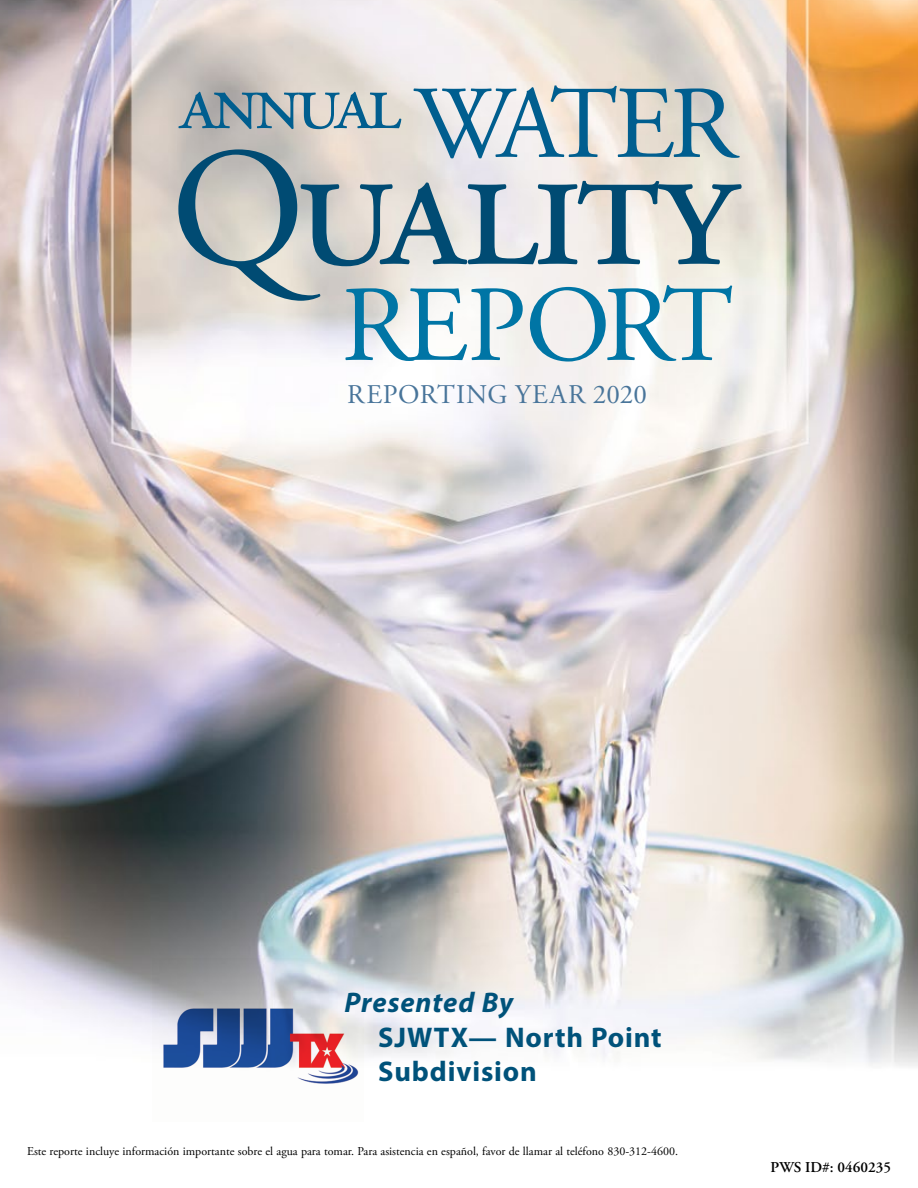
<style>
.page{position:relative;width:918px;height:1188px;background:#fff}
.page>*{position:absolute;margin:0;border:0;box-sizing:border-box;transform-origin:0 0}
.t1{font:181.95px "Adobe Garamond Pro";letter-spacing:-.035em;color:#004b73}
.t2{font:107.85px "Adobe Garamond Pro";letter-spacing:-.05em;color:#0075a5}
.t3{font:102.9px "Adobe Garamond Pro";letter-spacing:-.085em;color:#005e8f}
.t4{font:81.15px "Adobe Garamond Pro";letter-spacing:-.06em;color:#005e8f}
.Utility_Name{font:700 28.5px/34.2px "Myriad Pro";letter-spacing:.03em;color:#00527a}
.Presented_By{font:italic 700 28.5px "Myriad Pro";letter-spacing:.03em;color:#00527a}
.t5{font:27px "Adobe Garamond Pro";letter-spacing:.025em;color:#49759a}
.PWS_ID{font:600 15px "Adobe Garamond Pro";color:#000}
.Translation_text{font:12px "Adobe Garamond Pro";color:#000}
.s1{font-size:169.05px}
</style>
<div class="page">
<img style="left:0;top:0;width:918px;height:1066px">
<img style="left:152px;top:958px;width:212px;height:126px">
<h3 class="t3" style="left:414px;top:62px;width:323px">WATER</h3>
<h3 class="t4" style="left:180px;top:54px;width:223px">annual</h3>
<h1 class="t1" style="left:171px;top:97px;width:570px"><span class="s1">Q</span>uality</h1>
<h2 class="t2" style="left:341px;top:261px;width:394px">REPORT</h2>
<h3 class="t5" style="left:347px;top:378px;width:301px">REPORTING YEAR 2020</h3>
<p class="Presented_By" style="left:345px;top:984px;width:170px">Presented By</p>
<p class="Utility_Name" style="left:378px;top:1019px;width:285px">SJWTX— North Point<br>Subdivision</p>
<p class="Translation_text" style="left:27px;top:1144px;width:653px">Este reporte incluye información importante sobre el agua para tomar. Para asistencia en español, favor de llamar al teléfono 830-312-4600.</p>
<p class="PWS_ID" style="left:771px;top:1158px;width:122px">PWS ID#: 0460235</p>
</div>
